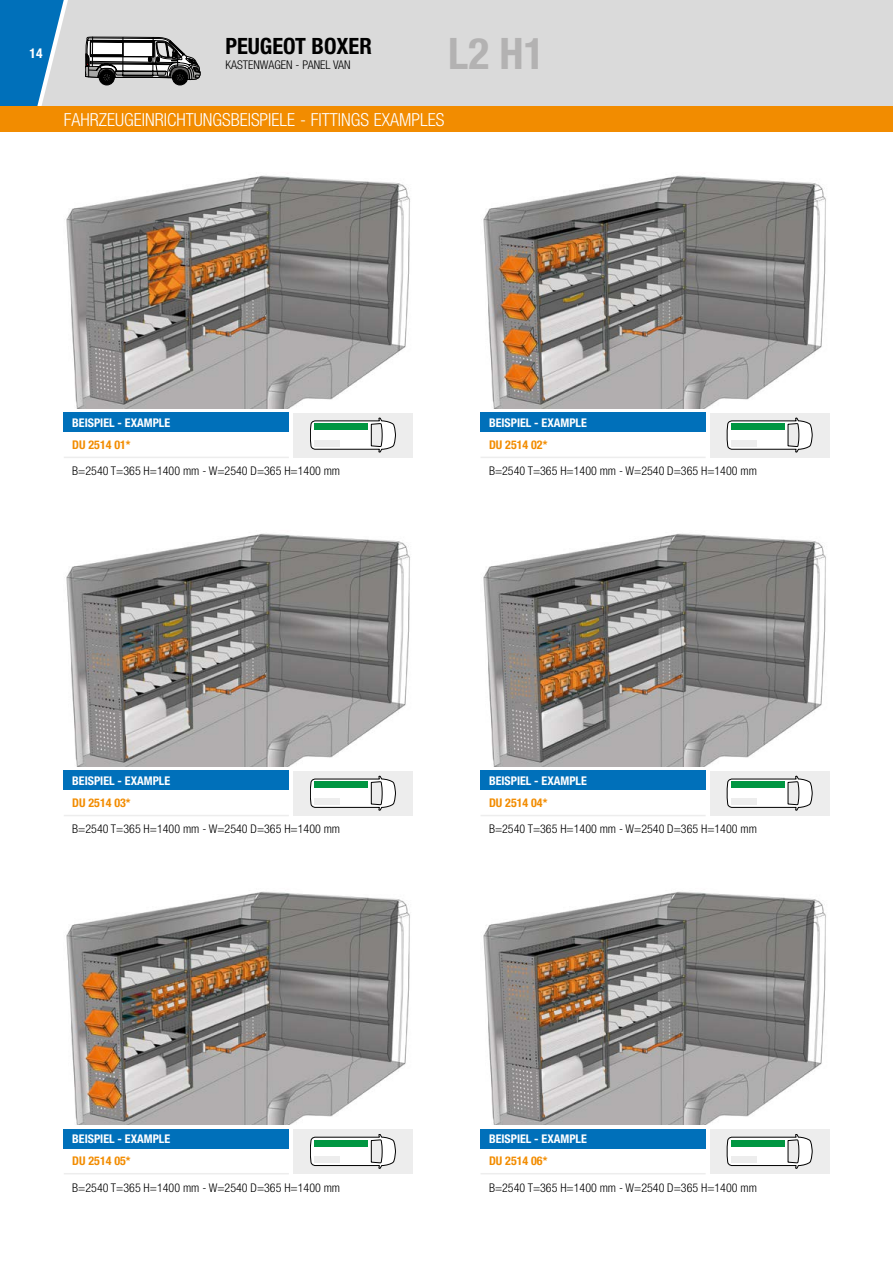
<style>
.page{position:relative;width:893px;height:1263px;background:#fff}
.page>*{position:absolute;margin:0;border:0;box-sizing:border-box;transform-origin:0 0}
.t1{font:700 condensed 43.5px "Helvetica Neue";color:#b3b2b2}
.t2{font:700 condensed 22.5px "Helvetica Neue";color:#000}
.t3{font:300 condensed 18px "Helvetica Neue";color:#fff}
.t4{font:700 condensed 13.5px "Helvetica Neue";color:#fff}
.t5{font:300 condensed 12px "Helvetica Neue";color:#000}
.t6{font:700 condensed 12px "Helvetica Neue";color:#fff}
.t7{font:700 condensed 12px "Helvetica Neue";color:#f28c00}
</style>
<div class="page">
<div style="left:0;top:0;width:41px;height:106px;background:#0070ba"></div>
<div style="left:41px;top:0;width:852px;height:106px;background:#dadada"></div>
<div style="left:0;top:106px;width:893px;height:26px;background:#f28c00"></div>
<svg style="left:85px;top:37px;width:115px;height:48px"></svg>
<img style="left:66px;top:175px;width:344px;height:233px">
<img style="left:66px;top:533px;width:344px;height:233px">
<img style="left:66px;top:891px;width:344px;height:233px">
<img style="left:483px;top:175px;width:343px;height:233px">
<img style="left:483px;top:533px;width:343px;height:233px">
<img style="left:483px;top:891px;width:343px;height:233px">
<div style="left:64px;top:413px;width:225px;height:19px;background:#0070ba"></div>
<div style="left:293px;top:413px;width:119px;height:44px;background:#ededed"></div>
<hr style="left:64px;top:457px;width:225px;height:1px;background:#ededed">
<svg style="left:310px;top:418px;width:86px;height:34px"></svg>
<div style="left:314px;top:423px;width:54px;height:7px;background:#009641"></div>
<div style="left:314px;top:440px;width:26px;height:7px;background:#ededed"></div>
<div style="left:64px;top:771px;width:225px;height:19px;background:#0070ba"></div>
<div style="left:293px;top:771px;width:119px;height:44px;background:#ededed"></div>
<hr style="left:64px;top:815px;width:225px;height:1px;background:#ededed">
<svg style="left:310px;top:776px;width:86px;height:34px"></svg>
<div style="left:314px;top:782px;width:54px;height:6px;background:#009641"></div>
<div style="left:314px;top:798px;width:26px;height:7px;background:#ededed"></div>
<div style="left:64px;top:1129px;width:225px;height:19px;background:#0070ba"></div>
<div style="left:293px;top:1129px;width:119px;height:45px;background:#ededed"></div>
<hr style="left:64px;top:1173px;width:225px;height:1px;background:#ededed">
<svg style="left:310px;top:1134px;width:86px;height:34px"></svg>
<div style="left:314px;top:1140px;width:54px;height:6px;background:#009641"></div>
<div style="left:314px;top:1156px;width:26px;height:7px;background:#ededed"></div>
<div style="left:480px;top:413px;width:226px;height:19px;background:#0070ba"></div>
<div style="left:710px;top:413px;width:119px;height:44px;background:#ededed"></div>
<hr style="left:480px;top:457px;width:226px;height:1px;background:#ededed">
<svg style="left:727px;top:418px;width:85px;height:34px"></svg>
<div style="left:731px;top:423px;width:54px;height:7px;background:#009641"></div>
<div style="left:731px;top:440px;width:26px;height:7px;background:#ededed"></div>
<div style="left:480px;top:771px;width:226px;height:19px;background:#0070ba"></div>
<div style="left:710px;top:771px;width:119px;height:44px;background:#ededed"></div>
<hr style="left:480px;top:815px;width:226px;height:1px;background:#ededed">
<svg style="left:727px;top:776px;width:85px;height:34px"></svg>
<div style="left:731px;top:782px;width:54px;height:6px;background:#009641"></div>
<div style="left:731px;top:798px;width:26px;height:7px;background:#ededed"></div>
<div style="left:480px;top:1129px;width:226px;height:19px;background:#0070ba"></div>
<div style="left:710px;top:1129px;width:119px;height:45px;background:#ededed"></div>
<hr style="left:480px;top:1173px;width:226px;height:1px;background:#ededed">
<svg style="left:727px;top:1134px;width:85px;height:34px"></svg>
<div style="left:731px;top:1140px;width:54px;height:6px;background:#009641"></div>
<div style="left:731px;top:1156px;width:26px;height:7px;background:#ededed"></div>
<h2 class="t2" style="left:225px;top:33px;width:148px">PEUGEOT BOXER</h2>
<p class="t5" style="left:225px;top:58px;width:127px">KASTENWAGEN - PANEL VAN</p>
<p class="t4" style="left:30px;top:45px;width:14px">14</p>
<h1 class="t1" style="left:448px;top:27px;width:98px">L2 H1</h1>
<h3 class="t3" style="left:64px;top:110px;width:382px">FAHRZEUGEINRICHTUNGSBEISPIELE - FITTINGS EXAMPLES</h3>
<p class="t6" style="left:72px;top:415px;width:99px">BEISPIEL - EXAMPLE</p>
<p class="t7" style="left:72px;top:437px;width:60px">DU 2514 01*</p>
<p class="t5" style="left:72px;top:464px;width:269px">B=2540 T=365 H=1400 mm - W=2540 D=365 H=1400 mm</p>
<p class="t6" style="left:489px;top:415px;width:99px">BEISPIEL - EXAMPLE</p>
<p class="t7" style="left:489px;top:437px;width:60px">DU 2514 02*</p>
<p class="t5" style="left:489px;top:464px;width:269px">B=2540 T=365 H=1400 mm - W=2540 D=365 H=1400 mm</p>
<p class="t6" style="left:72px;top:773px;width:99px">BEISPIEL - EXAMPLE</p>
<p class="t7" style="left:72px;top:795px;width:60px">DU 2514 03*</p>
<p class="t5" style="left:72px;top:822px;width:269px">B=2540 T=365 H=1400 mm - W=2540 D=365 H=1400 mm</p>
<p class="t6" style="left:72px;top:1132px;width:99px">BEISPIEL - EXAMPLE</p>
<p class="t7" style="left:72px;top:1154px;width:60px">DU 2514 05*</p>
<p class="t5" style="left:72px;top:1180px;width:269px">B=2540 T=365 H=1400 mm - W=2540 D=365 H=1400 mm</p>
<p class="t6" style="left:489px;top:773px;width:99px">BEISPIEL - EXAMPLE</p>
<p class="t7" style="left:489px;top:795px;width:60px">DU 2514 04*</p>
<p class="t5" style="left:489px;top:822px;width:269px">B=2540 T=365 H=1400 mm - W=2540 D=365 H=1400 mm</p>
<p class="t6" style="left:489px;top:1132px;width:99px">BEISPIEL - EXAMPLE</p>
<p class="t7" style="left:489px;top:1154px;width:60px">DU 2514 06*</p>
<p class="t5" style="left:489px;top:1180px;width:269px">B=2540 T=365 H=1400 mm - W=2540 D=365 H=1400 mm</p>
</div>
